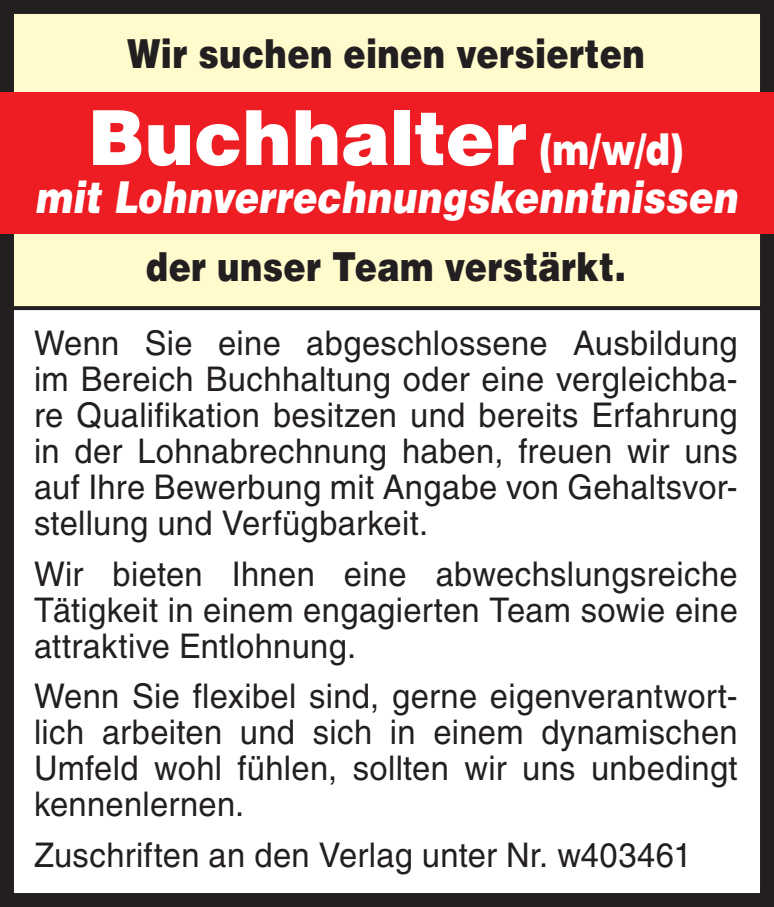
<style>
.page{position:relative;width:774px;height:907px;background:#fff}
.page>*{position:absolute;margin:0;border:0;box-sizing:border-box;transform-origin:0 0}
.t1{font:900 76px "Helvetica";color:#fff;scale:.96 1}
.t2{font:italic 900 44px "Helvetica";letter-spacing:.01em;color:#fff;scale:.84 1}
.t3{font:900 40px "Helvetica";letter-spacing:.01em;color:#231f20;scale:.84 1}
.t4{font:34px/36px "Helvetica";letter-spacing:.01em;color:#231f20;text-align:justify;scale:.96 1}
.s1{font-size:44px}
</style>
<div class="page">
<div style="left:0;top:0;width:771px;height:306px;background:#fffbcc"></div>
<div style="left:0;top:0;width:773px;height:907px;border:14px solid #231f20"></div>
<div style="left:0;top:92px;width:773px;height:142px;background:#ee1d23"></div>
<svg style="left:8px;top:306px;width:763px;height:4px;background:#272323"></svg>
<p class="t3" style="left:127px;top:28px;width:617px">Wir suchen einen versierten</p>
<h1 class="t1" style="left:88px;top:88px;width:622px">Buchhalter <span class="s1">(m/w/d)</span></h1>
<p class="t2" style="left:35px;top:168px;width:837px">mit Lohnverrechnungskenntnissen</p>
<p class="t3" style="left:146px;top:241px;width:572px">der unser Team verstärkt.</p>
<p class="t4" style="left:34px;top:325px;width:734px">Wenn Sie eine abgeschlossene Ausbildung im Bereich Buchhaltung oder eine vergleichba&shy;re Qualifikation besitzen und bereits Erfahrung in der Lohnabrechnung haben, freuen wir uns auf Ihre Bewerbung mit Angabe von Gehaltsvor&shy;stellung und Verfügbarkeit.</p>
<p class="t4" style="left:34px;top:556px;width:734px">Wir bieten Ihnen eine abwechslungsreiche Tätigkeit in einem engagierten Team sowie eine attraktive Entlohnung.</p>
<p class="t4" style="left:34px;top:678px;width:734px">Wenn Sie flexibel sind, gerne eigenverantwort&shy;lich arbeiten und sich in einem dynamischen Umfeld wohl fühlen, sollten wir uns unbedingt kennenlernen.</p>
<p class="t4" style="left:34px;top:837px;width:686px">Zuschriften an den Verlag unter Nr. w403461</p>
</div>
